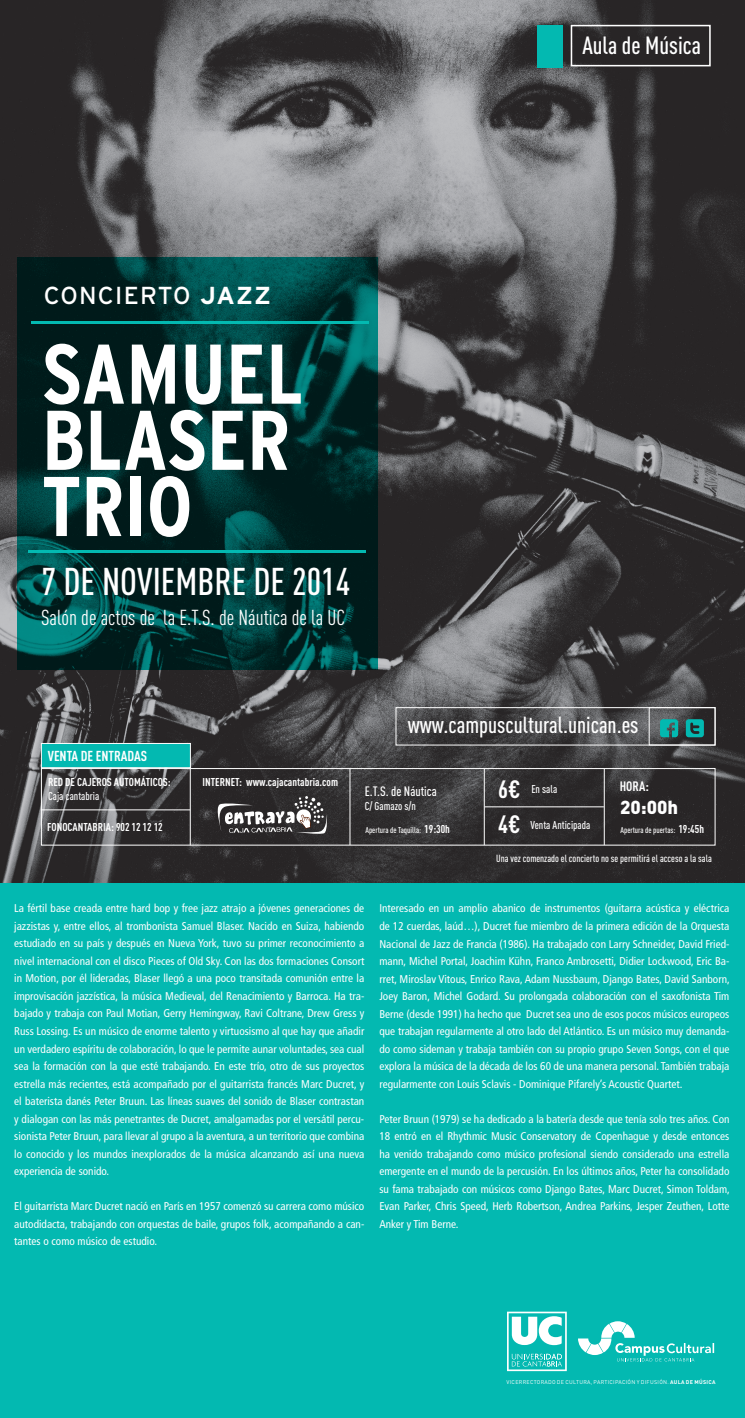
<style>
.page{position:relative;width:745px;height:1418px;background:#fff}
.page>*{position:absolute;margin:0;border:0;box-sizing:border-box;transform-origin:0 0}
.t1{font:700 condensed 84.38px/66.1px "Interstate";color:#fff}
.t2{font:500 38.12px "DIN Cond";color:#fff}
.t3{font:700 24.75px "DIN Cond";color:#fff}
.t4{font:500 24.62px "DIN Cond";color:#fff}
.t5{font:24.5px "Interstate";letter-spacing:.05em;color:#fff}
.t6{font:500 23px "DIN Cond";color:#fff}
.t7{font:21.38px "DIN Cond Regular Alternate";color:#fff}
.t8{font:900 18.62px "DIN";color:#fff}
.t9{font:700 14.25px "DIN Cond";color:#fff}
.t10{font:500 13.5px "DIN Cond";color:#fff}
.t11{font:700 13.5px "DIN Cond";color:#fff}
.t12{font:condensed 11.25px/17.5px "Frutiger";color:#fff;text-align:justify}
.t13{font:700 11.25px "DIN Cond";color:#fff}
.t14{font:500 11.25px "DIN Cond";color:#fff}
.t15{font:500 10.25px "DIN Cond";color:#fff}
.t16{font:500 8.38px "DIN Cond";color:#fff}
.t17{font:5.38px "DIN";letter-spacing:.05em;color:#fff}
.s1{font-weight:700}
.s2{font-weight:700;font-size:11.25px}
.s3{font-weight:700;font-size:24.75px}
</style>
<div class="page">
<img style="left:0;top:0;width:744px;height:883px">
<div style="left:0;top:883px;width:744px;height:534px;background:#03b9b1"></div>
<hr style="left:484px;top:806px;width:119px;height:1px;background:#fff">
<hr style="left:190px;top:769px;width:1px;height:76px;background:#fff">
<svg style="left:214px;top:796px;width:114px;height:39px;background:#5d5b5c"></svg>
<hr style="left:349px;top:769px;width:1px;height:76px;background:#fff">
<hr style="left:483px;top:769px;width:1px;height:76px;background:#fff">
<hr style="left:603px;top:769px;width:1px;height:76px;background:#fff">
<div style="left:41px;top:743px;width:150px;height:25px;background:#03b9b1;border:1px solid #fff"></div>
<div style="left:41px;top:768px;width:674px;height:77px;border:1px solid #fff"></div>
<hr style="left:41px;top:809px;width:149px;height:1px;background:#fff">
<svg style="left:685px;top:719px;width:18px;height:18px"></svg>
<svg style="left:659px;top:719px;width:18px;height:18px"></svg>
<div style="left:395px;top:707px;width:320px;height:38px;border:1px solid #fff"></div>
<div style="left:648px;top:707px;width:67px;height:38px;border:1px solid #fff"></div>
<div style="left:570px;top:25px;width:140px;height:41px;border:2px solid #fff"></div>
<div style="left:536px;top:25px;width:26px;height:42px;background:#03b9b1"></div>
<svg style="left:17px;top:257px;width:360px;height:412px;background:#002f2e"></svg>
<hr style="left:28px;top:549px;width:338px;height:3px;background:#03b9b1">
<hr style="left:31px;top:321px;width:338px;height:3px;background:#03b9b1">
<svg style="left:507px;top:1311px;width:59px;height:59px"></svg>
<svg style="left:578px;top:1321px;width:135px;height:40px"></svg>
<h3 class="t4" style="left:582px;top:30px;width:120px">Aula de Música</h3>
<h3 class="t5" style="left:44px;top:282px;width:229px">CONCIERTO <span class="s1">JAZZ</span></h3>
<h1 class="t1" style="left:42px;top:340px;width:263px">SAMUEL<br>BLASER<br>TRIO</h1>
<h2 class="t2" style="left:42px;top:559px;width:310px">7 DE NOVIEMBRE DE 2014</h2>
<h3 class="t7" style="left:41px;top:605px;width:305px">Salón de actos de la E.T.S. de Náutica de la UC</h3>
<p class="t9" style="left:48px;top:747px;width:101px">VENTA DE ENTRADAS</p>
<p class="t13" style="left:48px;top:775px;width:124px">RED DE CAJEROS AUTOMÁTICOS:</p>
<p class="t14" style="left:48px;top:789px;width:53px">Caja cantabria</p>
<p class="t13" style="left:47px;top:820px;width:117px">FONOCANTABRIA: 902 12 12 12</p>
<p class="t13" style="left:202px;top:775px;width:137px">INTERNET: www.cajacantabria.com</p>
<h3 class="t6" style="left:407px;top:711px;width:232px">www.campuscultural.unican.es</h3>
<p class="t10" style="left:364px;top:782px;width:74px">E.T.S. de Náutica</p>
<p class="t14" style="left:364px;top:799px;width:53px">C/ Gamazo s/n</p>
<p class="t16" style="left:365px;top:824px;width:86px">Apertura de Taquilla: <span class="s2">19:30h</span></p>
<p class="t14" style="left:498px;top:782px;width:60px"><span class="s3">6€</span> En sala</p>
<h3 class="t3" style="left:498px;top:809px;width:24px">4€</h3>
<p class="t11" style="left:619px;top:778px;width:30px">HORA:</p>
<h3 class="t8" style="left:619px;top:794px;width:60px">20:00h</h3>
<p class="t16" style="left:620px;top:824px;width:85px">Apertura de puertas: <span class="s2">19:45h</span></p>
<p class="t15" style="left:496px;top:852px;width:217px">Una vez comenzado el concierto no se permitirá el acceso a la sala</p>
<p class="t14" style="left:530px;top:818px;width:61px">Venta Anticipada</p>
<p class="t12" style="left:14px;top:899px;width:351px">La fértil base creada entre hard bop y free jazz atrajo a jóvenes generaciones de jazzistas y, entre ellos, al trombonista Samuel Blaser. Nacido en Suiza, habiendo estudiado en su país y después en Nueva York, tuvo su primer reconocimiento a nivel internacional con el disco Pieces of Old Sky. Con las dos formaciones Consort in Motion, por él lideradas, Blaser llegó a una poco transitada comunión entre la improvisación jazzística, la música Medieval, del Renacimiento y Barroca. Ha tra&shy;bajado y trabaja con Paul Motian, Gerry Hemingway, Ravi Coltrane, Drew Gress y Russ Lossing. Es un músico de enorme talento y virtuosismo al que hay que añadir un verdadero espíritu de colaboración, lo que le permite aunar voluntades, sea cual sea la formación con la que esté trabajando. En este trío, otro de sus proyectos estrella más recientes, está acompañado por el guitarrista francés Marc Ducret, y el baterista danés Peter Bruun. Las líneas suaves del sonido de Blaser contrastan y dialogan con las más penetrantes de Ducret, amalgamadas por el versátil percu&shy;sionista Peter Bruun, para llevar al grupo a la aventura, a un territorio que combina lo conocido y los mundos inexplorados de la música alcanzando así una nueva experiencia de sonido.</p>
<p class="t12" style="left:14px;top:1197px;width:351px">El guitarrista Marc Ducret nació en París en 1957 comenzó su carrera como músico autodidacta, trabajando con orquestas de baile, grupos folk, acompañando a can&shy;tantes o como músico de estudio.</p>
<p class="t12" style="left:379px;top:899px;width:352px">Interesado en un amplio abanico de instrumentos (guitarra acústica y eléctrica de 12 cuerdas, laúd…), Ducret fue miembro de la primera edición de la Orquesta Nacional de Jazz de Francia (1986). Ha trabajado con Larry Schneider, David Fried&shy;mann, Michel Portal, Joachim Kühn, Franco Ambrosetti, Didier Lockwood, Eric Ba&shy;rret, Miroslav Vitous, Enrico Rava, Adam Nussbaum, Django Bates, David Sanborn, Joey Baron, Michel Godard. Su prolongada colaboración con el saxofonista Tim Berne (desde 1991) ha hecho que Ducret sea uno de esos pocos músicos europeos que trabajan regularmente al otro lado del Atlántico. Es un músico muy demanda&shy;do como sideman y trabaja también con su propio grupo Seven Songs, con el que explora la música de la década de los 60 de una manera personal. También trabaja regularmente con Louis Sclavis - Dominique Pifarely’s Acoustic Quartet.</p>
<p class="t12" style="left:379px;top:1110px;width:352px">Peter Bruun (1979) se ha dedicado a la batería desde que tenía solo tres años. Con 18 entró en el Rhythmic Music Conservatory de Copenhague y desde entonces ha venido trabajando como músico profesional siendo considerado una estrella emergente en el mundo de la percusión. En los últimos años, Peter ha consolidado su fama trabajado con músicos como Django Bates, Marc Ducret, Simon Toldam, Evan Parker, Chris Speed, Herb Robertson, Andrea Parkins, Jesper Zeuthen, Lotte Anker y Tim Berne.</p>
<p class="t17" style="left:506px;top:1378px;width:210px">VICERRECTORADO DE CULTURA, PARTICIPACIÓN Y DIFUSIÓN. <span class="s1">AULA DE MÚSICA</span></p>
</div>
